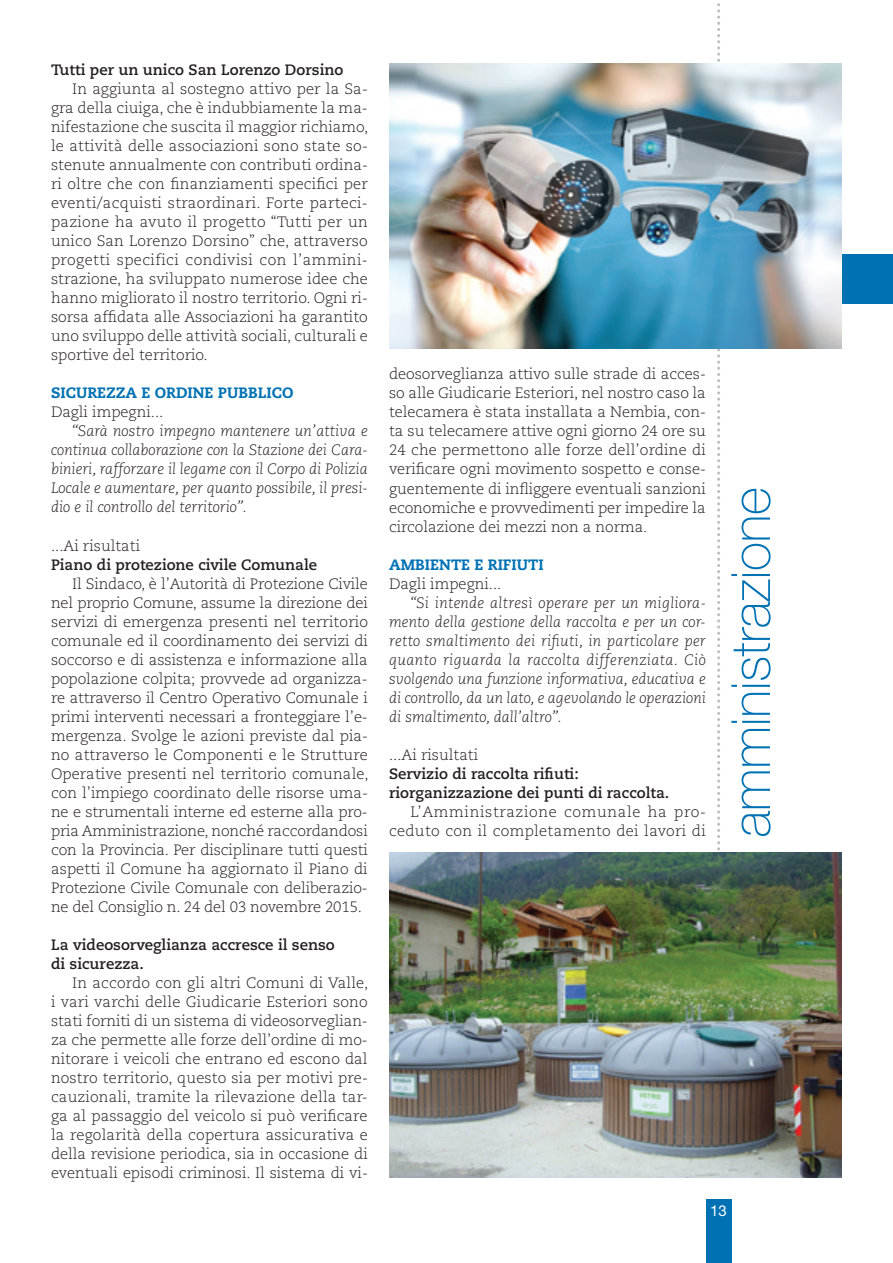
<style>
.page{position:relative;width:893px;height:1263px;background:#fff}
.page>*{position:absolute;margin:0;border:0;box-sizing:border-box;transform-origin:0 0}
.t1{font:100 54px "Helvetica Neue LT Std";letter-spacing:-.01em;color:#0072b4}
.t2{font:300 15px/19px "Caecilia LT Std";color:#231f20;text-align:justify}
.t3{font:italic 300 15px/19px "Caecilia LT Std";color:#231f20;text-align:justify}
.t4{font:700 15px/19px "Caecilia LT Std";color:#231f20}
.t5{font:300 15px/19px "Caecilia LT Std";letter-spacing:.02em;color:#231f20;text-align:right}
.t6{font:800 15px "Caecilia LT Std";color:#0072b4}
.t7{font:15px "Helvetica Neue LT Std";color:#fff}
</style>
<div class="page">
<svg style="left:717px;top:3px;width:3px;height:850px"></svg>
<div style="left:706px;top:1199px;width:25px;height:64px;background:#0072b4"></div>
<div style="left:731px;top:254px;width:162px;height:50px;background:#0072b4"></div>
<img style="left:389px;top:853px;width:453px;height:325px">
<img style="left:389px;top:64px;width:453px;height:285px">
<p class="t4" style="left:51px;top:61px;width:294px">Tutti per un unico San Lorenzo Dorsino</p>
<p class="t2" style="left:51px;top:80px;width:319px;text-indent:21px">In aggiunta al sostegno attivo per la Sa&shy;gra della ciuiga, che è indubbiamente la ma&shy;nifestazione che suscita il maggior richiamo, le attività delle associazioni sono state so&shy;stenute annualmente con contributi ordina&shy;ri oltre che con finanziamenti specifici per eventi/acquisti straordinari. Forte parteci&shy;pazione ha avuto il progetto “Tutti per un unico San Lorenzo Dorsino” che, attraverso progetti specifici condivisi con l’ammini&shy;strazione, ha sviluppato numerose idee che hanno migliorato il nostro territorio. Ogni ri&shy;sorsa affidata alle Associazioni ha garantito uno sviluppo delle attività sociali, culturali e sportive del territorio.</p>
<p class="t6" style="left:51px;top:384px;width:244px">SICUREZZA E ORDINE PUBBLICO</p>
<p class="t2" style="left:51px;top:403px;width:114px">Dagli impegni...</p>
<p class="t3" style="left:51px;top:422px;width:318px;text-indent:21px">“Sarà nostro impegno mantenere un’attiva e continua collaborazione con la Stazione dei Cara&shy;binieri, rafforzare il legame con il Corpo di Polizia Locale e aumentare, per quanto possibile, il presi&shy;dio e il controllo del territorio”.</p>
<p class="t2" style="left:51px;top:536px;width:91px">...Ai risultati</p>
<p class="t4" style="left:51px;top:555px;width:268px">Piano di protezione civile Comunale</p>
<p class="t2" style="left:51px;top:574px;width:319px;text-indent:21px">Il Sindaco, è l’Autorità di Protezione Civile nel proprio Comune, assume la direzione dei servizi di emergenza presenti nel territorio comunale ed il coordinamento dei servizi di soccorso e di assistenza e informazione alla popolazione colpita; provvede ad organizza&shy;re attraverso il Centro Operativo Comunale i primi interventi necessari a fronteggiare l’e&shy;mergenza. Svolge le azioni previste dal pia&shy;no attraverso le Componenti e le Strutture Operative presenti nel territorio comunale, con l’impiego coordinato delle risorse uma&shy;ne e strumentali interne ed esterne alla pro&shy;pria Amministrazione, nonché raccordandosi con la Provincia. Per disciplinare tutti questi aspetti il Comune ha aggiornato il Piano di Protezione Civile Comunale con deliberazio&shy;ne del Consiglio n. 24 del 03 novembre 2015.</p>
<p class="t4" style="left:51px;top:935px;width:285px">La videosorveglianza accresce il senso di sicurezza.</p>
<p class="t2" style="left:51px;top:973px;width:319px;text-indent:21px">In accordo con gli altri Comuni di Valle, i vari varchi delle Giudicarie Esteriori sono stati forniti di un sistema di videosorveglian&shy;za che permette alle forze dell’ordine di mo&shy;nitorare i veicoli che entrano ed escono dal nostro territorio, questo sia per motivi pre&shy;cauzionali, tramite la rilevazione della tar&shy;ga al passaggio del veicolo si può verificare la regolarità della copertura assicurativa e della revisione periodica, sia in occasione di eventuali episodi criminosi. Il sistema di vi-</p>
<p class="t2" style="left:389px;top:365px;width:318px">deosorveglianza attivo sulle strade di acces&shy;so alle Giudicarie Esteriori, nel nostro caso la telecamera è stata installata a Nembia, con&shy;ta su telecamere attive ogni giorno 24 ore su 24 che permettono alle forze dell’ordine di verificare ogni movimento sospetto e conse&shy;guentemente di infliggere eventuali sanzioni economiche e provvedimenti per impedire la circolazione dei mezzi non a norma.</p>
<p class="t6" style="left:389px;top:555px;width:156px">AMBIENTE E RIFIUTI</p>
<p class="t2" style="left:389px;top:574px;width:114px">Dagli impegni...</p>
<p class="t3" style="left:389px;top:593px;width:318px;text-indent:21px">“Si intende altresì operare per un migliora&shy;mento della gestione della raccolta e per un cor&shy;retto smaltimento dei rifiuti, in particolare per quanto riguarda la raccolta differenziata. Ciò svolgendo una funzione informativa, educativa e di controllo, da un lato, e agevolando le operazioni di smaltimento, dall’altro”.</p>
<p class="t2" style="left:389px;top:745px;width:91px">...Ai risultati</p>
<p class="t4" style="left:389px;top:764px;width:282px">Servizio di raccolta rifiuti: riorganizzazione dei punti di raccolta.</p>
<p class="t5" style="left:389px;top:802px;width:318px">L’Amministrazione comunale ha pro&shy;ceduto con il completamento dei lavori di</p>
<h1 class="t1" style="left:720px;top:838px;width:352px;rotate:-90deg">amministrazione</h1>
<p class="t7" style="left:710px;top:1202px;width:18px">13</p>
</div>
